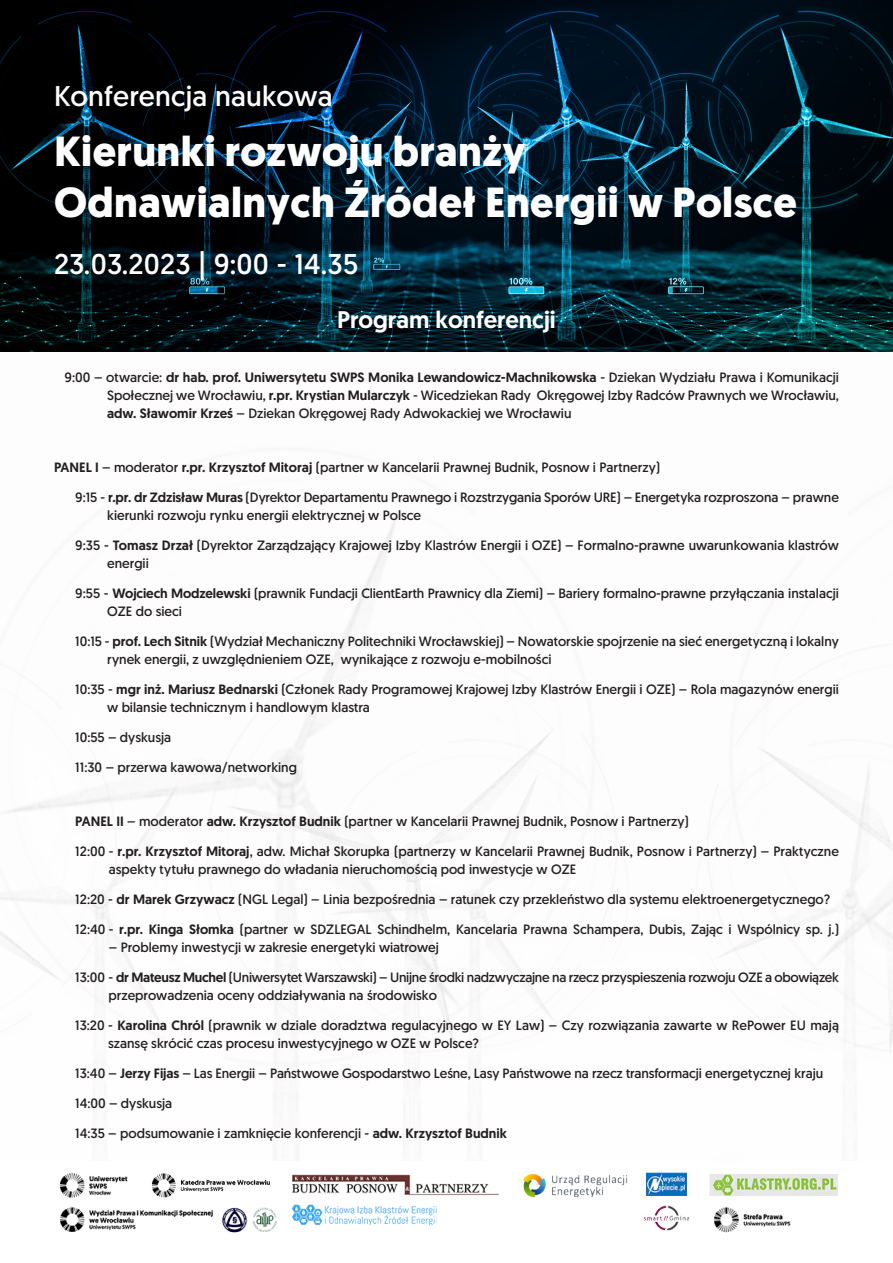
<style>
.page{position:relative;width:893px;height:1263px;background:#fff}
.page>*{position:absolute;margin:0;border:0;box-sizing:border-box;transform-origin:0 0}
.t1{font:700 42px "Geomanist";letter-spacing:.01em;color:#fff}
.t2{font:28.5px "Geomanist";letter-spacing:.01em;color:#fff}
.t3{font:500 24px "Geomanist";color:#fff}
.t4{font:13.5px/18px "Geomanist";color:#231f20}
.t5{font:13.5px/18px "Geomanist";letter-spacing:-.02em;color:#231f20}
.s1{font-weight:500}
</style>
<div class="page">
<img style="left:0;top:0;width:893px;height:352px">
<img style="left:59px;top:1172px;width:779px;height:61px">
<p class="t2" style="left:54px;top:77px;width:280px">Konferencja naukowa</p>
<p class="t1" style="left:54px;top:124px;width:473px">Kierunki rozwoju branży</p>
<p class="t1" style="left:54px;top:174px;width:744px">Odnawialnych Źródeł Energii w Polsce</p>
<p class="t2" style="left:54px;top:245px;width:306px">23.03.2023 | 9:00 - 14.35</p>
<p class="t3" style="left:337px;top:304px;width:220px">Program konferencji</p>
<p class="t4" style="left:107px;top:368px;width:733px;text-align:justify;text-indent:-43px">9:00 – otwarcie: <span class="s1">dr hab. prof. Uniwersytetu SWPS Monika Lewandowicz-Machnikowska</span> - Dziekan Wydziału Prawa i Komunikacji Społecznej we Wrocławiu, <span class="s1">r.pr. Krystian Mularczyk</span> - Wicedziekan Rady Okręgowej Izby Radców Prawnych we Wrocławiu, <span class="s1">adw. Sławomir Krześ</span> – Dziekan Okręgowej Rady Adwokackiej we Wrocławiu</p>
<p class="t4" style="left:54px;top:458px;width:608px"><span class="s1">PANEL I</span> – moderator <span class="s1">r.pr. Krzysztof Mitoraj</span> (partner w Kancelarii Prawnej Budnik, Posnow i Partnerzy)</p>
<p class="t4" style="left:107px;top:488px;width:733px;text-indent:-32px">9:15 - <span class="s1">r.pr. dr Zdzisław Muras</span> (Dyrektor Departamentu Prawnego i Rozstrzygania Sporów URE) – Energetyka rozproszona – prawne kierunki rozwoju rynku energii elektrycznej w Polsce</p>
<p class="t4" style="left:107px;top:536px;width:733px;text-indent:-32px">9:35 - <span class="s1">Tomasz Drzał</span> (Dyrektor Zarządzający Krajowej Izby Klastrów Energii i OZE) – Formalno-prawne uwarunkowania klastrów energii</p>
<p class="t4" style="left:107px;top:584px;width:733px;text-indent:-32px">9:55 - <span class="s1">Wojciech Modzelewski</span> (prawnik Fundacji ClientEarth Prawnicy dla Ziemi) – Bariery formalno-prawne przyłączania instalacji<br>OZE do sieci</p>
<p class="t4" style="left:107px;top:632px;width:733px;text-indent:-32px">10:15 - <span class="s1">prof. Lech Sitnik</span> (Wydział Mechaniczny Politechniki Wrocławskiej) – Nowatorskie spojrzenie na sieć energetyczną i lokalny rynek energii, z uwzględnieniem OZE, wynikające z rozwoju e-mobilności</p>
<p class="t4" style="left:107px;top:680px;width:733px;text-indent:-32px">10:35 - <span class="s1">mgr inż. Mariusz Bednarski</span> (Członek Rady Programowej Krajowej Izby Klastrów Energii i OZE) – Rola magazynów energii w bilansie technicznym i handlowym klastra</p>
<p class="t4" style="left:75px;top:728px;width:97px">10:55 – dyskusja</p>
<p class="t4" style="left:75px;top:758px;width:223px">11:30 – przerwa kawowa/networking</p>
<p class="t4" style="left:75px;top:812px;width:615px"><span class="s1">PANEL II</span> – moderator <span class="s1">adw. Krzysztof Budnik</span> (partner w Kancelarii Prawnej Budnik, Posnow i Partnerzy)</p>
<p class="t4" style="left:109px;top:842px;width:732px;text-indent:-33px">12:00 - <span class="s1">r.pr. Krzysztof Mitoraj</span>, adw. Michał Skorupka (partnerzy w Kancelarii Prawnej Budnik, Posnow i Partnerzy) – Praktyczne aspekty tytułu prawnego do władania nieruchomością pod inwestycje w OZE</p>
<p class="t4" style="left:75px;top:890px;width:756px">12:20 - <span class="s1">dr Marek Grzywacz</span> (NGL Legal) – Linia bezpośrednia – ratunek czy przekleństwo dla systemu elektroenergetycznego?</p>
<p class="t4" style="left:75px;top:920px;width:765px">12:40 - <span class="s1">r.pr. Kinga Słomka</span> (partner w SDZLEGAL Schindhelm, Kancelaria Prawna Schampera, Dubis, Zając i Wspólnicy sp. j.)</p>
<p class="t4" style="left:109px;top:938px;width:332px">– Problemy inwestycji w zakresie energetyki wiatrowej</p>
<p class="t5" style="left:109px;top:968px;width:732px;text-indent:-33px">13:00 - <span class="s1">dr Mateusz Muchel</span> (Uniwersytet Warszawski) – Unijne środki nadzwyczajne na rzecz przyspieszenia rozwoju OZE a obowiązek przeprowadzenia oceny oddziaływania na środowisko</p>
<p class="t4" style="left:108px;top:1016px;width:732px;text-indent:-33px">13:20 - <span class="s1">Karolina Chról</span> (prawnik w dziale doradztwa regulacyjnego w EY Law) – Czy rozwiązania zawarte w RePower EU mają szansę skrócić czas procesu inwestycyjnego w OZE w Polsce?</p>
<p class="t4" style="left:75px;top:1064px;width:750px">13:40 – <span class="s1">Jerzy Fijas</span> – Las Energii – Państwowe Gospodarstwo Leśne, Lasy Państwowe na rzecz transformacji energetycznej kraju</p>
<p class="t4" style="left:75px;top:1094px;width:98px">14:00 – dyskusja</p>
<p class="t4" style="left:75px;top:1124px;width:433px">14:35 – podsumowanie i zamknięcie konferencji - <span class="s1">adw. Krzysztof Budnik</span></p>
</div>
